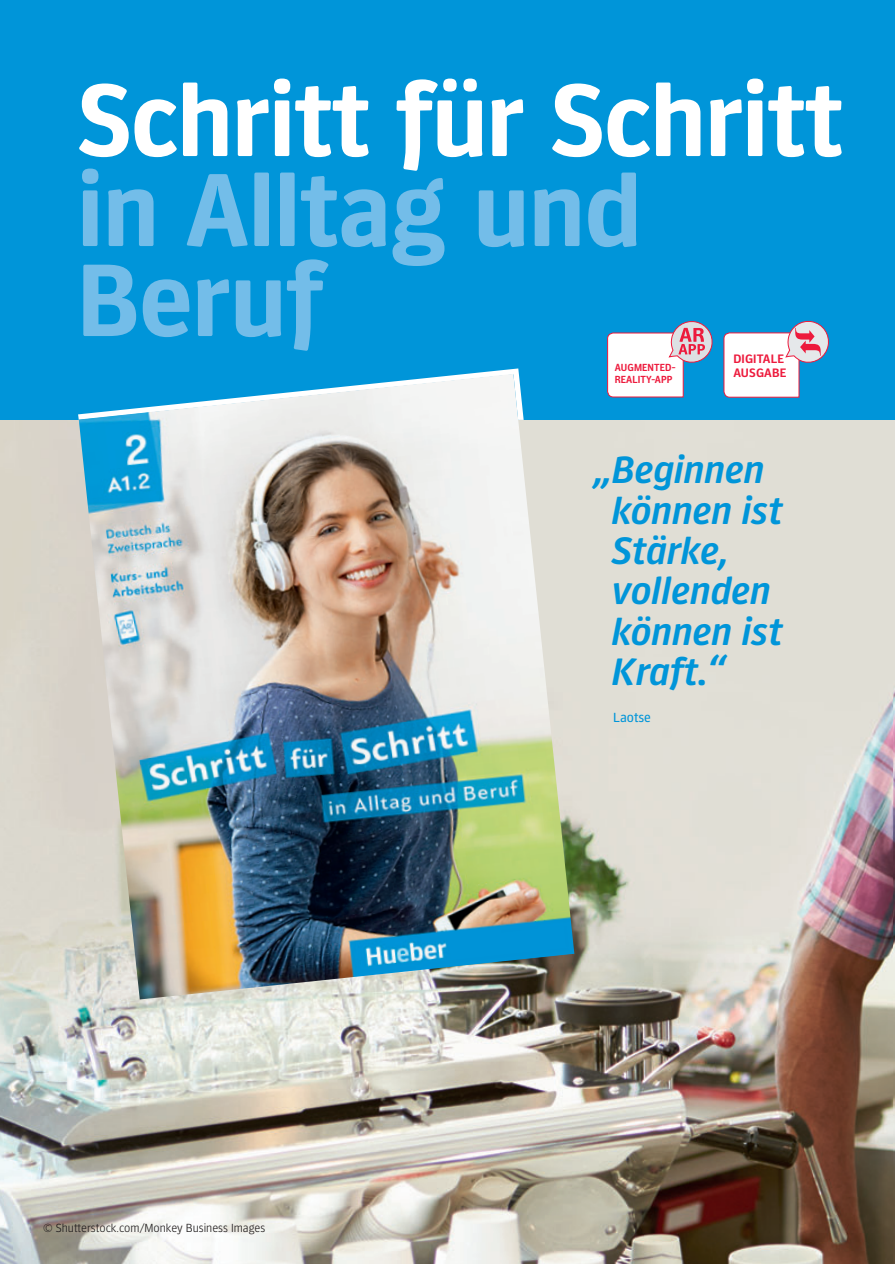
<style>
.page{position:relative;width:895px;height:1264px;background:#fff}
.page>*{position:absolute;margin:0;border:0;box-sizing:border-box;transform-origin:0 0}
.t1{font:700 105px "Forward Sans";letter-spacing:-.01em;color:#fff}
.t2{font:700 105px/90px "Forward Sans";letter-spacing:-.005em;color:#73bde9}
.t3{font:italic 39px/40.5px "Forward Sans Semi";color:#0095d9}
.t4{font:13.5px "Forward Sans";color:#0095d9}
.t5{font:12.45px/13.6px "Forward Sans Semi";letter-spacing:.01em;color:#ed1a3c}
.t6{font:300 12px "Forward Sans";color:#231f20}
.t7{font:10.5px/12px "Forward Sans Semi";letter-spacing:.01em;color:#ed1a3c;scale:.95 1}
.t8{font:10.5px "Forward Sans Semi";color:#231f20}
</style>
<div class="page">
<img style="left:0;top:420px;width:895px;height:844px">
<div style="left:0;top:0;width:893px;height:420px;background:#0095d9"></div>
<svg style="left:78px;top:368px;width:441px;height:52px"></svg>
<img style="left:79px;top:374px;width:495px;height:625px">
<svg style="left:607px;top:321px;width:106px;height:77px"></svg>
<svg style="left:723px;top:320px;width:106px;height:78px"></svg>
<hr style="left:893px;top:0;width:2px;height:420px;background:#0095d9">
<h1 class="t1" style="left:77px;top:81px;width:767px">Schritt für Schritt</h1>
<h1 class="t2" style="left:77px;top:172px;width:566px">in Alltag und<br>Beruf</h1>
<p class="t7" style="left:615px;top:362px;width:65px">AUGMENTED-<br>REALITY-APP</p>
<p class="t5" style="left:733px;top:353px;width:55px">DIGITALE<br>AUSGABE</p>
<p class="t6" style="left:43px;top:1223px;width:223px">© Shutterstock.com/Monkey Business Images</p>
<p class="t8" style="left:64px;top:1224px;width:74px">www.hueber.de</p>
<p class="t3" style="left:611px;top:452px;width:172px;text-indent:-19px">„ Beginnen können ist<br>Stärke, vollenden können ist<br>Kraft.“</p>
<p class="t4" style="left:613px;top:712px;width:39px">Laotse</p>
</div>
